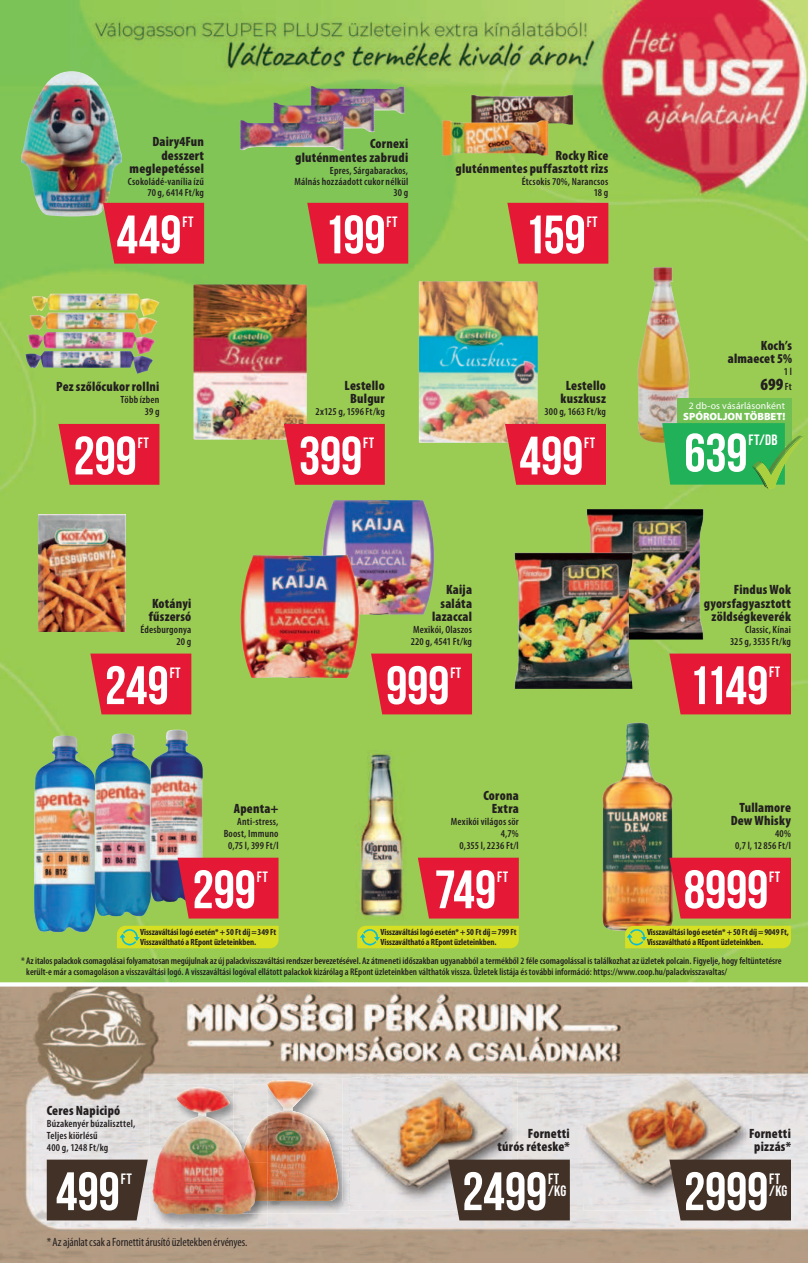
<style>
.page{position:relative;width:808px;height:1263px;background:#fff}
.page>*{position:absolute;margin:0;border:0;box-sizing:border-box;transform-origin:0 0}
.t1{font:700 54px "Bebas Neue";letter-spacing:-.005em;color:#fff}
.t2{font:900 condensed 17.25px "Myriad Pro";color:#231f20}
.t3{font:15px/12px "Bebas Neue";letter-spacing:.03em;color:#fff}
.t4{font:900 condensed 13.5px/13.5px "Myriad Pro";letter-spacing:.015em;color:#231f20;text-align:right}
.t5{font:condensed 12px "Myriad Pro";letter-spacing:-.01em;color:#231f20}
.t6{font:600 condensed 10.5px/12px "Myriad Pro";letter-spacing:.015em;color:#231f20;text-align:right}
.t7{font:900 10.5px "Myriad Pro";color:#fff}
.t8{font:600 condensed 9.75px/10.5px "Myriad Pro";color:#231f20}
.t9{font:9.75px "Myriad Pro";letter-spacing:.015em;color:#fff}
.t10{font:700 condensed 9px/9.8px "Myriad Pro";letter-spacing:-.01em;color:#231f20}
.s1{font-weight:600;font-size:10.5px}
</style>
<div class="page">
<img style="left:0;top:0;width:808px;height:982px">
<img style="left:0;top:986px;width:808px;height:277px">
<img style="left:150px;top:730px;width:53px;height:172px">
<img style="left:94px;top:733px;width:57px;height:183px">
<img style="left:34px;top:735px;width:61px;height:198px">
<img style="left:471px;top:95px;width:102px;height:30px">
<img style="left:21px;top:71px;width:101px;height:145px">
<img style="left:587px;top:509px;width:117px;height:130px">
<img style="left:514px;top:553px;width:119px;height:136px">
<img style="left:322px;top:500px;width:112px;height:115px">
<img style="left:240px;top:555px;width:119px;height:123px">
<img style="left:38px;top:515px;width:87px;height:117px">
<img style="left:193px;top:284px;width:114px;height:156px">
<img style="left:419px;top:281px;width:119px;height:162px">
<img style="left:442px;top:120px;width:107px;height:36px">
<img style="left:602px;top:722px;width:71px;height:210px">
<img style="left:637px;top:267px;width:53px;height:176px">
<img style="left:310px;top:86px;width:96px;height:28px">
<img style="left:272px;top:103px;width:103px;height:29px">
<img style="left:239px;top:120px;width:106px;height:31px">
<img style="left:584px;top:1077px;width:168px;height:134px">
<img style="left:556px;top:1078px;width:189px;height:127px">
<img style="left:350px;top:1079px;width:168px;height:132px">
<img style="left:342px;top:1077px;width:169px;height:124px">
<img style="left:355px;top:750px;width:51px;height:171px">
<img style="left:32px;top:294px;width:111px;height:21px">
<img style="left:30px;top:313px;width:111px;height:20px">
<img style="left:28px;top:332px;width:111px;height:21px">
<img style="left:26px;top:351px;width:110px;height:21px">
<img style="left:233px;top:1078px;width:117px;height:135px">
<img style="left:349px;top:1079px;width:1px;height:122px">
<img style="left:267px;top:1080px;width:71px;height:121px">
<img style="left:150px;top:1085px;width:117px;height:142px">
<img style="left:233px;top:1085px;width:34px;height:128px">
<img style="left:241px;top:1085px;width:26px;height:77px">
<img style="left:256px;top:1162px;width:11px;height:39px">
<img style="left:152px;top:1086px;width:104px;height:129px">
<svg style="left:507px;top:203px;width:101px;height:61px;background:#e02337"></svg>
<svg style="left:505px;top:424px;width:101px;height:61px;background:#e02237"></svg>
<svg style="left:371px;top:653px;width:101px;height:61px;background:#e02337"></svg>
<svg style="left:307px;top:203px;width:101px;height:61px;background:#de2238"></svg>
<svg style="left:284px;top:424px;width:101px;height:61px;background:#e02237"></svg>
<svg style="left:90px;top:653px;width:101px;height:61px;background:#df2437"></svg>
<svg style="left:103px;top:203px;width:101px;height:61px;background:#de2238"></svg>
<svg style="left:58px;top:424px;width:101px;height:61px;background:#e02337"></svg>
<div style="left:669px;top:653px;width:122px;height:61px;background:#e51836"></div>
<div style="left:677px;top:398px;width:115px;height:48px;background:#72c054"></div>
<svg style="left:662px;top:423px;width:142px;height:67px;background:#42b755"></svg>
<svg style="left:47px;top:1159px;width:101px;height:61px;background:#4d3d32"></svg>
<div style="left:669px;top:1159px;width:122px;height:61px;background:#423126"></div>
<svg style="left:448px;top:1159px;width:122px;height:61px;background:#4a3a30"></svg>
<div style="left:418px;top:858px;width:101px;height:60px;background:#e51836"></div>
<div style="left:357px;top:926px;width:162px;height:22px;background:#d6df21"></div>
<div style="left:178px;top:858px;width:101px;height:60px;background:#e51836"></div>
<div style="left:117px;top:926px;width:162px;height:22px;background:#d6df21"></div>
<div style="left:669px;top:858px;width:122px;height:60px;background:#e51836"></div>
<div style="left:625px;top:926px;width:166px;height:22px;background:#d6df21"></div>
<h3 class="t4" style="left:130px;top:135px;width:76px">Dairy4Fun desszert meglepetéssel</h3>
<p class="t6" style="left:128px;top:176px;width:78px;line-height:11.2px">Csokoládé-vanília ízű<br>70 g, 6414 Ft/kg</p>
<h1 class="t1" style="left:116px;top:203px;width:67px">449</h1>
<h3 class="t3" style="left:182px;top:216px;width:13px">Ft</h3>
<h3 class="t4" style="left:56px;top:381px;width:105px">Pez szőlőcukor rollni</h3>
<p class="t6" style="left:121px;top:394px;width:40px">Több ízben<br>39 g</p>
<h1 class="t1" style="left:73px;top:424px;width:65px">299</h1>
<h3 class="t3" style="left:138px;top:437px;width:13px">Ft</h3>
<h3 class="t4" style="left:295px;top:138px;width:115px">Cornexi gluténmentes zabrudi</h3>
<p class="t6" style="left:294px;top:165px;width:115px;line-height:11.2px">Epres, Sárgabarackos,<br>Málnás hozzáadott cukor nélkül<br>30 g</p>
<h1 class="t1" style="left:324px;top:203px;width:63px">199</h1>
<h3 class="t3" style="left:387px;top:216px;width:13px">Ft</h3>
<h3 class="t4" style="left:455px;top:149px;width:154px">Rocky Rice<br>gluténmentes puffasztott rizs</h3>
<p class="t6" style="left:522px;top:176px;width:88px;line-height:11.2px">Étcsokis 70%, Narancsos<br>18 g</p>
<h1 class="t1" style="left:524px;top:203px;width:63px">159</h1>
<h3 class="t3" style="left:587px;top:216px;width:13px">Ft</h3>
<h3 class="t4" style="left:345px;top:379px;width:42px;text-align:center">Lestello<br>Bulgur</h3>
<p class="t6" style="left:316px;top:406px;width:71px">2x125 g, 1596 Ft/kg</p>
<h1 class="t1" style="left:299px;top:424px;width:65px">399</h1>
<h3 class="t3" style="left:363px;top:437px;width:13px">Ft</h3>
<h3 class="t4" style="left:560px;top:379px;width:47px;text-align:center">Lestello kuszkusz</h3>
<p class="t6" style="left:544px;top:406px;width:63px">300 g, 1663 Ft/kg</p>
<h1 class="t1" style="left:519px;top:424px;width:66px">499</h1>
<h3 class="t3" style="left:584px;top:437px;width:13px">Ft</h3>
<h3 class="t4" style="left:728px;top:339px;width:66px">Koch’s almaecet 5%</h3>
<p class="t6" style="left:784px;top:366px;width:10px">1 l</p>
<h2 class="t2" style="left:760px;top:376px;width:33px">699 <span class="s1">Ft</span></h2>
<p class="t9" style="left:689px;top:400px;width:98px">2 db-os vásárlásonként</p>
<p class="t7" style="left:683px;top:410px;width:104px">SPÓROLJON TÖBBET!</p>
<h3 class="t3" style="left:748px;top:433px;width:30px">Ft/db</h3>
<h1 class="t1" style="left:684px;top:421px;width:65px">639</h1>
<h3 class="t4" style="left:149px;top:597px;width:44px;text-align:left">Kotányi fűszersó</h3>
<p class="t6" style="left:140px;top:624px;width:52px">Édesburgonya<br>20 g</p>
<h1 class="t1" style="left:105px;top:654px;width:66px">249</h1>
<h3 class="t3" style="left:170px;top:666px;width:13px">Ft</h3>
<h3 class="t4" style="left:234px;top:802px;width:46px">Apenta+</h3>
<p class="t6" style="left:224px;top:816px;width:56px">Anti-stress,<br>Boost, Immuno<br>0,75 l, 399 Ft/l</p>
<h1 class="t1" style="left:192px;top:858px;width:65px">299</h1>
<h3 class="t3" style="left:257px;top:870px;width:13px">Ft</h3>
<p class="t10" style="left:140px;top:927px;width:138px">Visszaváltási logó esetén* + 50 Ft díj = 349 Ft<br>Visszaváltható a REpont üzleteinkben.</p>
<h3 class="t4" style="left:432px;top:583px;width:41px">Kaija saláta lazaccal</h3>
<p class="t6" style="left:411px;top:624px;width:63px;text-align:left">Mexikói, Olaszos<br>220 g, 4541 Ft/kg</p>
<h1 class="t1" style="left:386px;top:654px;width:65px">999</h1>
<h3 class="t3" style="left:450px;top:666px;width:13px">Ft</h3>
<h3 class="t4" style="left:483px;top:789px;width:37px">Corona<br>Extra</h3>
<p class="t6" style="left:451px;top:816px;width:69px">Mexikói világos sör<br>4,7%<br>0,355 l, 2236 Ft/l</p>
<h1 class="t1" style="left:434px;top:858px;width:63px">749</h1>
<h3 class="t3" style="left:497px;top:870px;width:13px">Ft</h3>
<p class="t10" style="left:380px;top:927px;width:138px">Visszaváltási logó esetén* + 50 Ft díj = 799 Ft<br>Visszaváltható a REpont üzleteinkben.</p>
<h3 class="t4" style="left:704px;top:583px;width:89px">Findus Wok gyorsfagyasztott zöldségkeverék</h3>
<p class="t6" style="left:730px;top:624px;width:62px">Classic, Kínai<br>325 g, 3535 Ft/kg</p>
<h1 class="t1" style="left:688px;top:654px;width:81px">1149</h1>
<h3 class="t3" style="left:769px;top:666px;width:13px">Ft</h3>
<h3 class="t4" style="left:731px;top:801px;width:62px">Tullamore<br>Dew Whisky</h3>
<p class="t6" style="left:735px;top:828px;width:57px">40%<br>0,7 l, 12 856 Ft/l</p>
<h1 class="t1" style="left:684px;top:858px;width:86px">8999</h1>
<h3 class="t3" style="left:769px;top:870px;width:13px">Ft</h3>
<p class="t10" style="left:647px;top:927px;width:143px">Visszaváltási logó esetén* + 50 Ft díj = 9049 Ft,<br>Visszaváltható a REpont üzleteinkben.</p>
<p class="t8" style="left:26px;top:956px;width:757px;text-indent:-5px">* Az italos palackok csomagolásai folyamatosan megújulnak az új palackvisszaváltási rendszer bevezetésével. Az átmeneti időszakban ugyanabból a termékből 2 féle csomagolással is találkozhat az üzletek polcain. Figyelje, hogy feltüntetésre került-e már a csomagoláson a visszaváltási logó. A visszaváltási logóval ellátott palackok kizárólag a REpont üzleteinkben válthatók vissza. Üzletek listája és további információ: https://www.coop.hu/palackvisszavaltas/</p>
<h3 class="t4" style="left:47px;top:1104px;width:75px">Ceres Napicipó</h3>
<p class="t6" style="left:47px;top:1118px;width:90px;text-align:left">Búzakenyér búzaliszttel,<br>Teljes kiörlésű<br>400 g, 1248 Ft/kg</p>
<h1 class="t1" style="left:56px;top:1160px;width:66px">499</h1>
<h3 class="t3" style="left:121px;top:1172px;width:13px">Ft</h3>
<p class="t5" style="left:47px;top:1236px;width:202px">* Az ajánlat csak a Fornettit árusító üzletekben érvényes.</p>
<h3 class="t4" style="left:497px;top:1127px;width:74px">Fornetti<br>túrós réteske*</h3>
<h1 class="t1" style="left:462px;top:1160px;width:87px">2499</h1>
<h3 class="t3" style="left:548px;top:1172px;width:20px">Ft /kg</h3>
<h3 class="t4" style="left:749px;top:1127px;width:43px;text-align:center">Fornetti pizzás*</h3>
<h1 class="t1" style="left:684px;top:1160px;width:86px">2999</h1>
<h3 class="t3" style="left:769px;top:1172px;width:20px">Ft /kg</h3>
</div>
